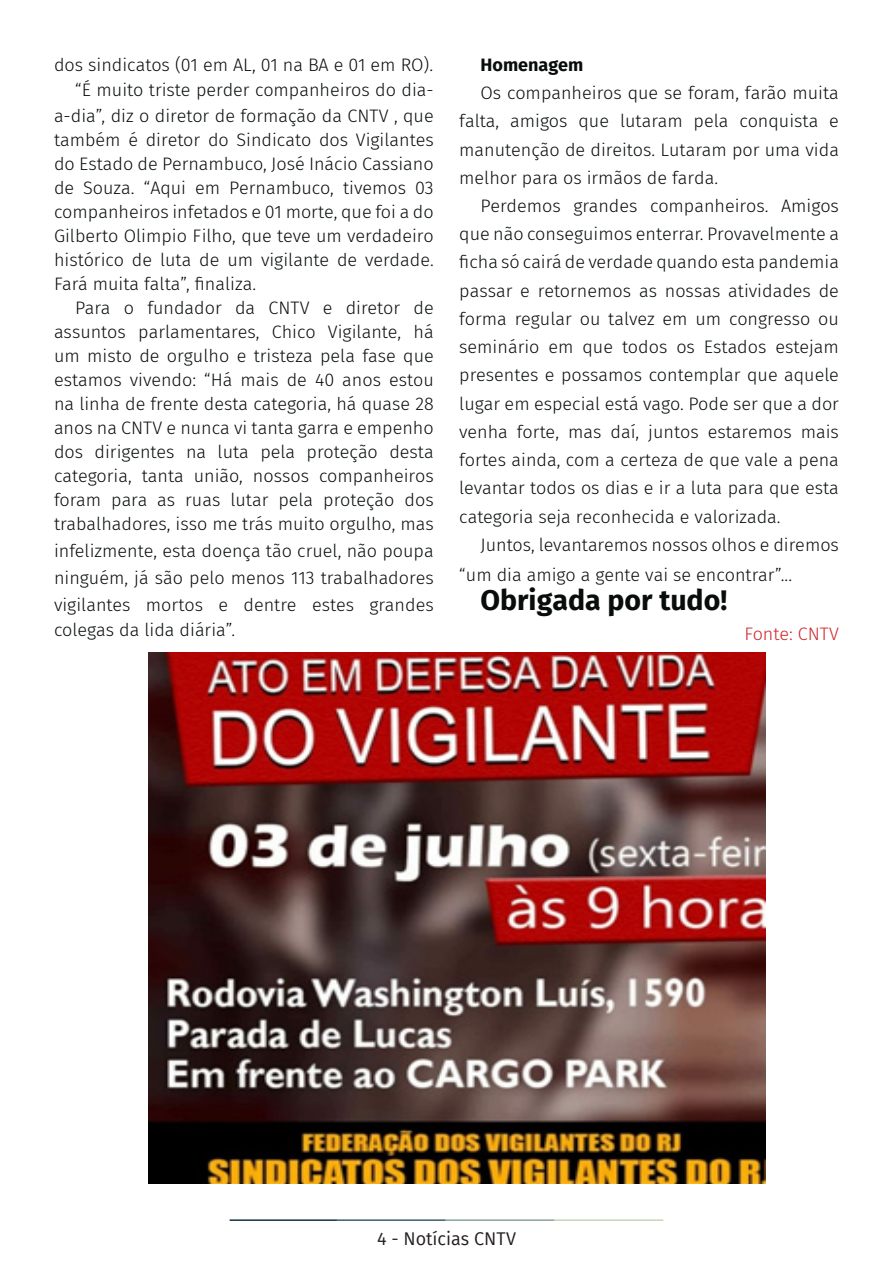
<style>
.page{position:relative;width:893px;height:1263px;background:#fff}
.page>*{position:absolute;margin:0;border:0;box-sizing:border-box;transform-origin:0 0}
.t1{font:700 28.5px "Fira Sans";color:#080d0b}
.t2{font:300 18px/28.2px "Fira Sans";color:#080d0b;text-align:justify}
.t3{font:18px "Fira Sans";color:#231f20}
.t4{font:300 18px "Fira Sans";color:#d1232a}
.t5{font:700 18px "Fira Sans";color:#080d0b}
</style>
<div class="page">
<hr style="left:230px;top:1219px;width:107px;height:2px;background:#0e323f">
<hr style="left:337px;top:1219px;width:109px;height:2px;background:#3a5f6d">
<hr style="left:446px;top:1219px;width:109px;height:2px;background:#87a59a">
<hr style="left:555px;top:1219px;width:108px;height:2px;background:#c6d5b7">
<img style="left:149px;top:653px;width:616px;height:530px">
<p class="t2" style="left:54px;top:50px;width:381px">dos sindicatos (01 em AL, 01 na BA e 01 em RO).</p>
<p class="t2" style="left:54px;top:78px;width:381px;line-height:24.2px;text-indent:21px">“É muito triste perder companheiros do dia&shy;a-dia”, diz o diretor de formação da CNTV , que também é diretor do Sindicato dos Vigilantes do Estado de Pernambuco, José Inácio Cassiano de Souza. “Aqui em Pernambuco, tivemos 03 companheiros infetados e 01 morte, que foi a do Gilberto Olimpio Filho, que teve um verdadeiro histórico de luta de um vigilante de verdade.<br>Fará muita falta”, finaliza.</p>
<p class="t2" style="left:54px;top:295px;width:381px;line-height:24px;text-indent:21px">Para o fundador da CNTV e diretor de assuntos parlamentares, Chico Vigilante, há um misto de orgulho e tristeza pela fase que estamos vivendo: “Há mais de 40 anos estou na linha de frente desta categoria, há quase 28 anos na CNTV e nunca vi tanta garra e empenho dos dirigentes na luta pela proteção desta categoria, tanta união, nossos companheiros foram para as ruas lutar pela proteção dos trabalhadores, isso me trás muito orgulho, mas</p>
<p class="t2" style="left:54px;top:537px;width:381px;line-height:26.5px">infelizmente, esta doença tão cruel, não poupa ninguém, já são pelo menos 113 trabalhadores vigilantes mortos e dentre estes grandes colegas da lida diária”.</p>
<p class="t5" style="left:480px;top:49px;width:104px">Homenagem</p>
<p class="t2" style="left:459px;top:79px;width:381px;text-indent:21px">Os companheiros que se foram, farão muita falta, amigos que lutaram pela conquista e manutenção de direitos. Lutaram por uma vida melhor para os irmãos de farda.</p>
<p class="t2" style="left:459px;top:192px;width:381px;text-indent:21px">Perdemos grandes companheiros. Amigos que não conseguimos enterrar. Provavelmente a ficha só cairá de verdade quando esta pandemia passar e retornemos as nossas atividades de forma regular ou talvez em um congresso ou seminário em que todos os Estados estejam presentes e possamos contemplar que aquele lugar em especial está vago. Pode ser que a dor venha forte, mas daí, juntos estaremos mais fortes ainda, com a certeza de que vale a pena levantar todos os dias e ir a luta para que esta categoria seja reconhecida e valorizada.</p>
<p class="t2" style="left:459px;top:530px;width:381px;line-height:29.7px;text-indent:21px">Juntos, levantaremos nossos olhos e diremos “um dia amigo a gente vai se encontrar”...</p>
<p class="t1" style="left:480px;top:576px;width:248px">Obrigada por tudo!</p>
<p class="t4" style="left:744px;top:621px;width:96px">Fonte: CNTV</p>
<p class="t3" style="left:377px;top:1225px;width:140px">4 - Notícias CNTV</p>
</div>
